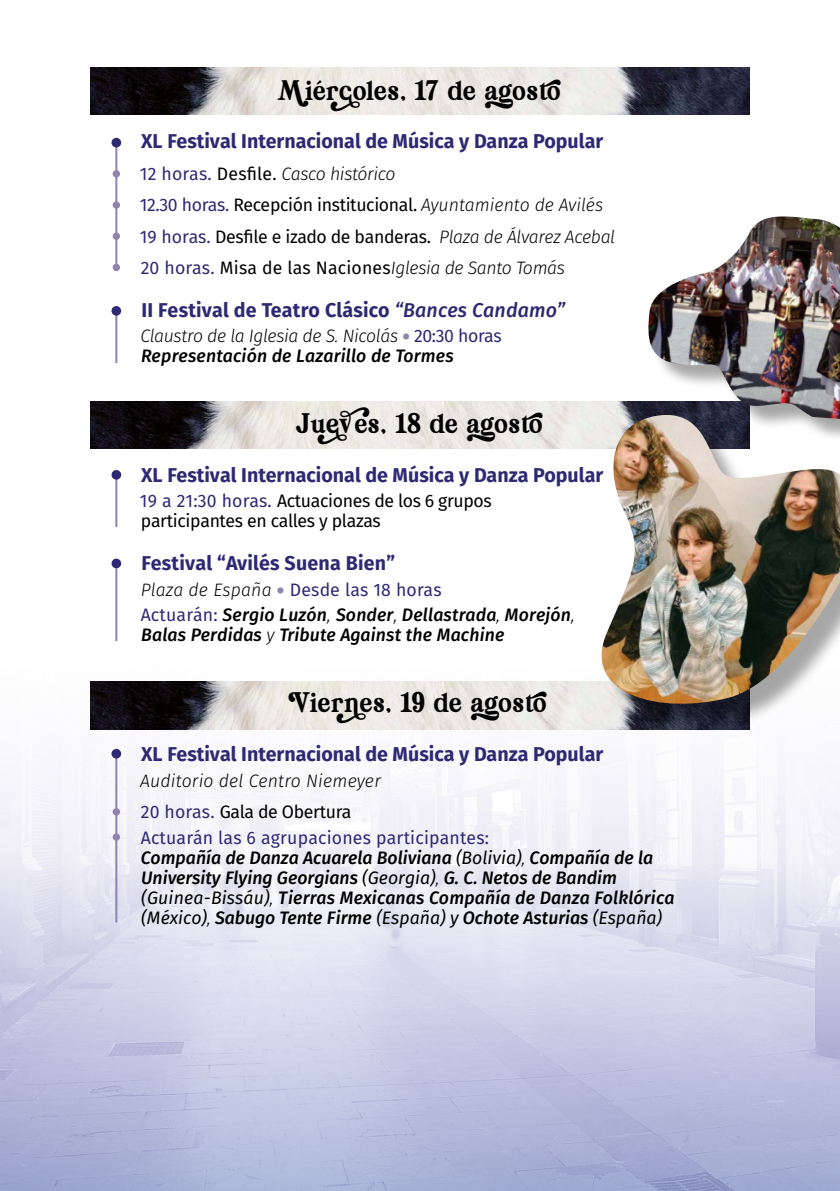
<style>
.page{position:relative;width:840px;height:1191px;background:#fff}
.page>*{position:absolute;margin:0;border:0;box-sizing:border-box;transform-origin:0 0}
.t1{font:700 36px "Britania Vintage";letter-spacing:-.03em;color:#000}
.t2{font:700 20px "Fira Sans";color:#2e2973}
.t3{font:italic 500 18px/20px "Fira Sans";color:#000}
.t4{font:italic 300 18px/31.4px "Fira Sans";letter-spacing:-.02em;color:#000}
.t5{font:18px/20px "Fira Sans";letter-spacing:-.02em;color:#000}
.t6{font:italic 300 18px/31.4px "Fira Sans";letter-spacing:.01em;color:#000}
.s1{font-weight:400;font-style:normal;color:#2e2973}
.s2{font-weight:400;font-style:normal}
.s3{font-weight:500;font-style:italic}
.s4{font-weight:300}
.s5{font-weight:700;font-style:normal;font-size:22px;color:#8f83b2}
.s6{color:#2e2973}
.s7{font-weight:400}
</style>
<div class="page">
<img style="left:0;top:67px;width:839px;height:798px">
<svg style="left:0;top:865px;width:839px;height:326px;background:#c9cce5"></svg>
<img style="left:91px;top:401px;width:555px;height:47px">
<img style="left:91px;top:682px;width:513px;height:47px">
<img style="left:91px;top:68px;width:657px;height:47px">
<hr style="left:115px;top:143px;width:2px;height:128px;background:#8f83b2">
<div style="left:111px;top:138px;width:10px;height:9px;background:#2e2973;border-radius:50%"></div>
<hr style="left:115px;top:311px;width:2px;height:52px;background:#8f83b2">
<div style="left:111px;top:306px;width:10px;height:10px;background:#2e2973;border-radius:50%"></div>
<hr style="left:115px;top:475px;width:2px;height:52px;background:#8f83b2">
<div style="left:111px;top:470px;width:10px;height:9px;background:#2e2973;border-radius:50%"></div>
<hr style="left:115px;top:563px;width:2px;height:78px;background:#8f83b2">
<svg style="left:111px;top:558px;width:10px;height:10px"></svg>
<hr style="left:115px;top:753px;width:2px;height:169px;background:#8f83b2">
<div style="left:111px;top:749px;width:10px;height:9px;background:#2e2973;border-radius:50%"></div>
<div style="left:604px;top:418px;width:235px;height:313px;background:#000;opacity:.35"></div>
<img style="left:580px;top:415px;width:259px;height:300px">
<div style="left:651px;top:219px;width:188px;height:226px;background:#000;opacity:.35"></div>
<img style="left:646px;top:216px;width:193px;height:203px">
<div style="left:113px;top:170px;width:7px;height:7px;background:#8f83b2;border-radius:50%"></div>
<div style="left:113px;top:232px;width:7px;height:8px;background:#8f83b2;border-radius:50%"></div>
<div style="left:113px;top:201px;width:7px;height:8px;background:#8f83b2;border-radius:50%"></div>
<div style="left:113px;top:264px;width:7px;height:7px;background:#8f83b2;border-radius:50%"></div>
<div style="left:113px;top:808px;width:7px;height:7px;background:#8f83b2;border-radius:50%"></div>
<div style="left:113px;top:833px;width:7px;height:7px;background:#8f83b2;border-radius:50%"></div>
<h1 class="t1" style="left:276px;top:74px;width:286px">Miércoles, 17 de agosto</h1>
<p class="t2" style="left:141px;top:127px;width:463px">XL Festival Internacional de Música y Danza Popular</p>
<p class="t4" style="left:140px;top:159px;width:476px"><span class="s1">12 horas.</span> <span class="s2">Desfile.</span> Casco histórico<br><span class="s1">12.30 horas.</span> <span class="s2">Recepción institucional.</span> Ayuntamiento de Avilés <span class="s1">19 horas.</span> <span class="s2">Desfile e izado de banderas.</span> Plaza de Álvarez Acebal <span class="s1">20 horas.</span> <span class="s2">Misa de las Naciones</span>Iglesia de Santo Tomás</p>
<p class="t2" style="left:141px;top:295px;width:425px">II Festival de Teatro Clásico <span class="s3">“Bances Candamo”</span></p>
<p class="t3" style="left:140px;top:327px;width:362px"><span class="s4">Claustro de la Iglesia de S. Nicolás</span> <span class="s5">•</span> <span class="s1">20:30 horas<br></span>Representación de Lazarillo de Tormes</p>
<h1 class="t1" style="left:294px;top:407px;width:249px">Jueves, 18 de agosto</h1>
<p class="t2" style="left:141px;top:461px;width:463px">XL Festival Internacional de Música y Danza Popular</p>
<p class="t5" style="left:140px;top:492px;width:353px"><span class="s6">19 a 21:30 horas.</span> Actuaciones de los 6 grupos participantes en calles y plazas</p>
<p class="t2" style="left:141px;top:549px;width:255px">Festival “Avilés Suena Bien”</p>
<p class="t3" style="left:141px;top:578px;width:435px;line-height:25.6px"><span class="s4">Plaza de España</span> <span class="s5">•</span> <span class="s1">Desde las 18 horas<br>Actuarán:</span> Sergio Luzón<span class="s4">,</span> Sonder<span class="s4">,</span> Dellastrada<span class="s4">,</span> Morejón<span class="s4">,</span></p>
<p class="t3" style="left:141px;top:626px;width:364px">Balas Perdidas <span class="s4">y</span> Tribute Against the Machine</p>
<h1 class="t1" style="left:292px;top:686px;width:256px">Viernes, 19 de agosto</h1>
<p class="t2" style="left:141px;top:740px;width:463px">XL Festival Internacional de Música y Danza Popular</p>
<p class="t6" style="left:140px;top:766px;width:242px">Auditorio del Centro Niemeyer<br><span class="s1">20 horas.</span> <span class="s2">Gala de Obertura</span></p>
<p class="t3" style="left:141px;top:828px;width:535px"><span class="s1">Actuarán las 6 agrupaciones participantes:<br></span>Compañía de Danza Acuarela Boliviana <span class="s7">(Bolivia)</span><span class="s4">,</span> Compañía de la University Flying Georgians <span class="s7">(Georgia)</span><span class="s4">,</span> G. C. Netos de Bandim <span class="s7">(Guinea-Bissáu)</span><span class="s4">,</span> Tierras Mexicanas Compañía de Danza Folklórica <span class="s7">(México)</span><span class="s4">,</span> Sabugo Tente Firme <span class="s7">(España) y</span> Ochote Asturias <span class="s7">(España)</span></p>
</div>
